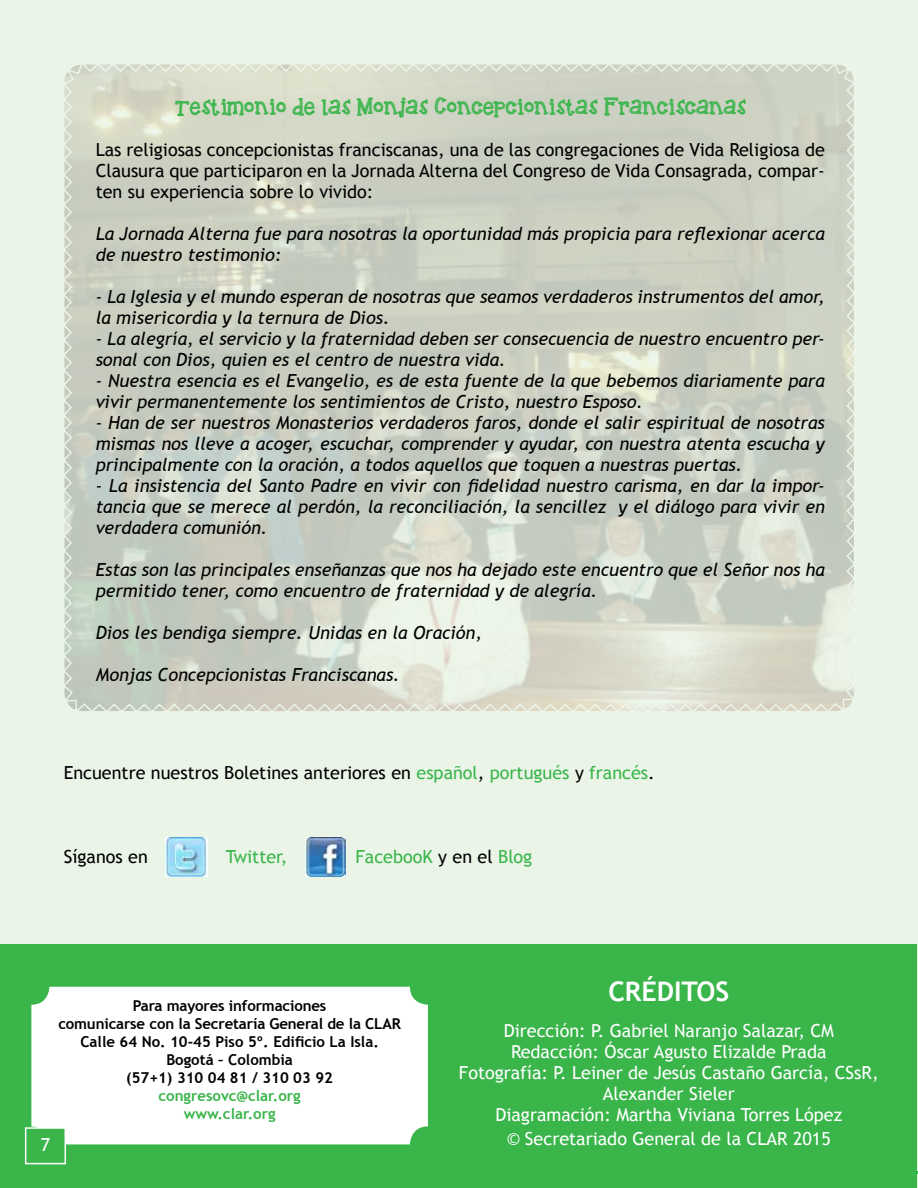
<style>
.page{position:relative;width:918px;height:1188px;background:#eaf5e8}
.page>*{position:absolute;margin:0;border:0;box-sizing:border-box;transform-origin:0 0}
.t1{font:700 27px "Trebuchet MS";color:#fff}
.t2{font:21px "KBREINDEERGAMES";color:#39b54a}
.t3{font:italic 18px/21px "Trebuchet MS";color:#000}
.t4{font:18px/21px "Trebuchet MS";color:#000;text-align:justify}
.t5{font:18px/21px "Trebuchet MS";color:#fff;text-align:center}
.t6{font:18px "Trebuchet MS";color:#39b54a}
.t7{font:700 15px/18px "Trebuchet MS";letter-spacing:-.01em;color:#000;text-align:center}
.t8{font:700 15px/18px "Trebuchet MS";color:#39b54a;text-align:center}
.s1{color:#39b54a}
.s2{color:#000}
</style>
<div class="page">
<div style="left:1px;top:944px;width:916px;height:243px;background:#39b54a"></div>
<div style="left:31px;top:987px;width:397px;height:157px;background:#fff;border-radius:18px"></div>
<img style="left:306px;top:838px;width:40px;height:38px">
<img style="left:166px;top:837px;width:41px;height:39px">
<div style="left:26px;top:1128px;width:39px;height:36px;background:#39b54a"></div>
<div style="left:25px;top:1127px;width:41px;height:37px;border:2px solid #fff"></div>
<svg style="left:64px;top:64px;width:790px;height:647px"></svg>
<p class="t2" style="left:175px;top:98px;width:572px">Testimonio de las Monjas Concepcionistas Franciscanas</p>
<p class="t4" style="left:96px;top:140px;width:731px">Las religiosas concepcionistas franciscanas, una de las congregaciones de Vida Religiosa de Clausura que participaron en la Jornada Alterna del Congreso de Vida Consagrada, compar&shy;ten su experiencia sobre lo vivido:</p>
<p class="t3" style="left:96px;top:224px;width:731px">La Jornada Alterna fue para nosotras la oportunidad más propicia para reflexionar acerca de nuestro testimonio:</p>
<p class="t3" style="left:96px;top:287px;width:731px">- La Iglesia y el mundo esperan de nosotras que seamos verdaderos instrumentos del amor, la misericordia y la ternura de Dios.</p>
<p class="t3" style="left:96px;top:329px;width:731px">- La alegría, el servicio y la fraternidad deben ser consecuencia de nuestro encuentro per&shy;sonal con Dios, quien es el centro de nuestra vida.</p>
<p class="t3" style="left:96px;top:371px;width:731px">- Nuestra esencia es el Evangelio, es de esta fuente de la que bebemos diariamente para vivir permanentemente los sentimientos de Cristo, nuestro Esposo.</p>
<p class="t3" style="left:96px;top:413px;width:731px;text-align:justify">- Han de ser nuestros Monasterios verdaderos faros, donde el salir espiritual de nosotras mismas nos lleve a acoger, escuchar, comprender y ayudar, con nuestra atenta escucha y principalmente con la oración, a todos aquellos que toquen a nuestras puertas.</p>
<p class="t3" style="left:96px;top:476px;width:731px;text-align:justify">- La insistencia del Santo Padre en vivir con fidelidad nuestro carisma, en dar la impor&shy;tancia que se merece al perdón, la reconciliación, la sencillez y el diálogo para vivir en verdadera comunión.</p>
<p class="t3" style="left:96px;top:560px;width:731px">Estas son las principales enseñanzas que nos ha dejado este encuentro que el Señor nos ha permitido tener, como encuentro de fraternidad y de alegría.</p>
<p class="t3" style="left:96px;top:623px;width:388px">Dios les bendiga siempre. Unidas en la Oración,</p>
<p class="t3" style="left:96px;top:665px;width:306px">Monjas Concepcionistas Franciscanas.</p>
<p class="t4" style="left:64px;top:763px;width:593px">Encuentre nuestros Boletines anteriores en <span class="s1">español</span>, <span class="s1">portugués</span> y <span class="s1">francés</span>.</p>
<p class="t4" style="left:64px;top:847px;width:86px">Síganos en</p>
<p class="t6" style="left:226px;top:846px;width:63px">Twitter,</p>
<p class="t6" style="left:355px;top:846px;width:178px">FacebooK <span class="s2">y en el</span> Blog</p>
<p class="t5" style="left:41px;top:1134px;width:11px">7</p>
<p class="t7" style="left:58px;top:997px;width:344px">Para mayores informaciones<br>comunicarse con la Secretaría General de la CLAR<br>Calle 64 No. 10-45 Piso 5º. Edificio La Isla.<br>Bogotá – Colombia<br>(57+1) 310 04 81 / 310 03 92</p>
<p class="t8" style="left:159px;top:1087px;width:144px">congresovc@clar.org www.clar.org</p>
<h1 class="t1" style="left:608px;top:974px;width:122px">CRÉDITOS</h1>
<p class="t5" style="left:459px;top:1020px;width:421px">Dirección: P. Gabriel Naranjo Salazar, CM Redacción: Óscar Agusto Elizalde Prada<br>Fotografía: P. Leiner de Jesús Castaño García, CSsR, Alexander Sieler<br>Diagramación: Martha Viviana Torres López</p>
<p class="t5" style="left:507px;top:1128px;width:326px">© Secretariado General de la CLAR 2015</p>
</div>
